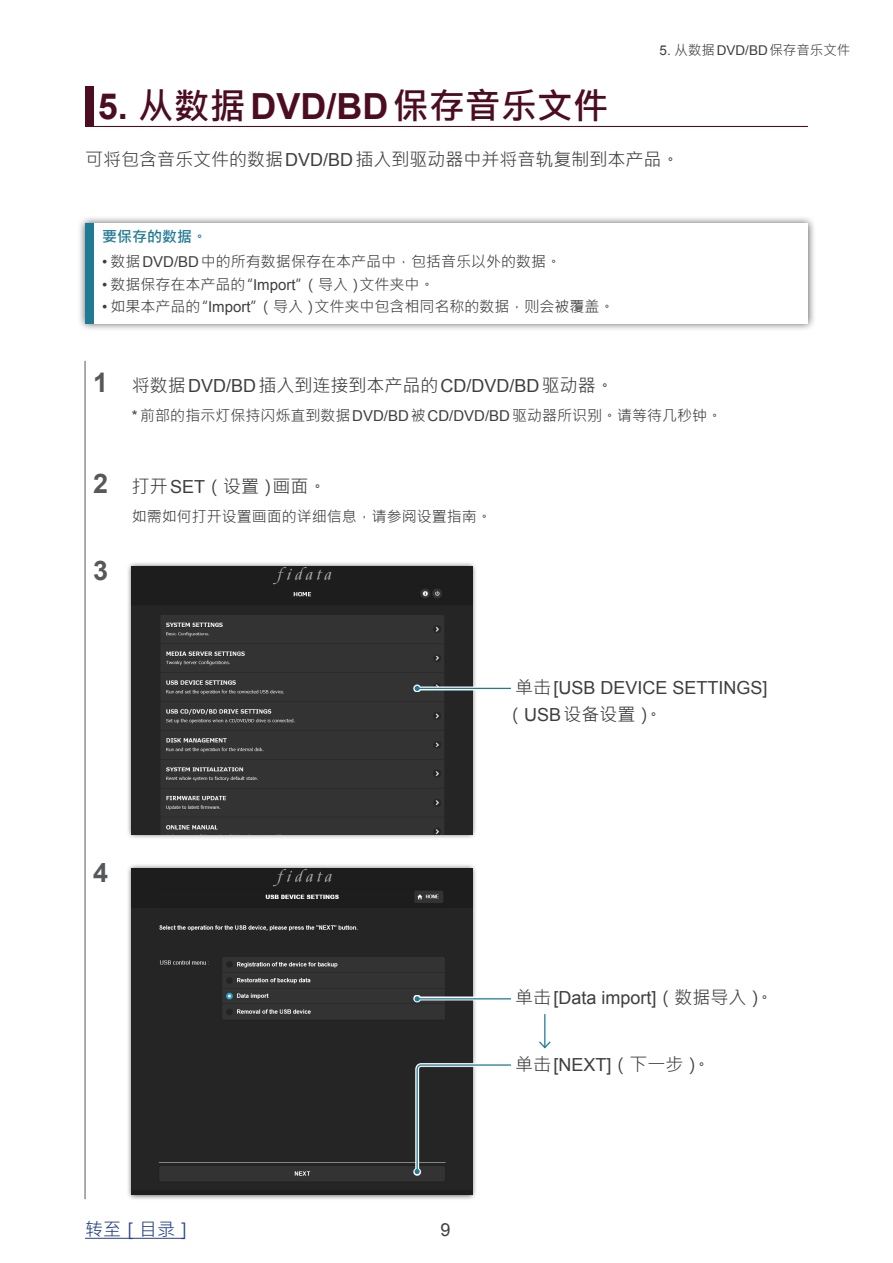
<style>
.page{position:relative;width:893px;height:1263px;background:#fff}
.page>*{position:absolute;margin:0;border:0;box-sizing:border-box;transform-origin:0 0}
.t1{font:700 36px "Microsoft Jheng Hei";color:#4c0d21}
.t2{font:700 27px "Arial";color:#57585a}
.t3{font:18px "Microsoft Jheng Hei";color:#3e3e3f}
.t4{font:18px "Arial";color:#3e3e3f}
.t5{font:18px "Microsoft Jheng Hei";color:#253f8e}
.t6{font:15px "Microsoft Jheng Hei";color:#3e3e3f}
.t7{font:700 15px "Microsoft Jheng Hei";color:#217a93}
.t8{font:13.5px "Microsoft Jheng Hei";color:#3e3e3f}
.s1{font-family:"Arial"}
.s2{font-family:"Arial";font-weight:700;font-size:27px;color:#57585a}
.s3{font-family:"Microsoft Jheng Hei"}
</style>
<div class="page">
<hr style="left:85px;top:1238px;width:99px;height:1px;background:#253f8e">
<hr style="left:85px;top:126px;width:723px;height:1px;background:#4c0d21">
<div style="left:85px;top:87px;width:9px;height:40px;background:#4c0d21"></div>
<div style="left:126px;top:561px;width:352px;height:279px;background:#231f20;opacity:.75"></div>
<img style="left:132px;top:567px;width:340px;height:267px">
<hr style="left:85px;top:361px;width:1px;height:838px;background:#57585a">
<svg style="left:413px;top:684px;width:98px;height:8px"></svg>
<hr style="left:417px;top:688px;width:94px;height:1px;background:#217a93">
<svg style="left:415px;top:686px;width:5px;height:5px"></svg>
<div style="left:126px;top:863px;width:352px;height:337px;background:#231f20;opacity:.75"></div>
<img style="left:132px;top:869px;width:340px;height:326px">
<svg style="left:413px;top:995px;width:98px;height:8px"></svg>
<hr style="left:417px;top:998px;width:94px;height:1px;background:#217a93">
<svg style="left:415px;top:996px;width:5px;height:5px"></svg>
<hr style="left:544px;top:1014px;width:1px;height:33px;background:#217a93">
<svg style="left:539px;top:1040px;width:12px;height:9px"></svg>
<svg style="left:413px;top:1063px;width:65px;height:112px"></svg>
<svg style="left:415px;top:1064px;width:96px;height:110px"></svg>
<div style="left:77px;top:215px;width:739px;height:116px;background:#231f20;opacity:.75"></div>
<div style="left:94px;top:223px;width:714px;height:100px;background:#fff"></div>
<div style="left:85px;top:223px;width:9px;height:100px;background:#217a93"></div>
<p class="t8" style="left:660px;top:41px;width:192px"><span class="s1">5.</span> 从数据<span class="s1">DVD/BD</span>保存音乐文件</p>
<h1 class="t1" style="left:98px;top:83px;width:513px"><span class="s1">5.</span> 从数据<span class="s1">DVD/BD</span>保存音乐文件</h1>
<p class="t3" style="left:85px;top:148px;width:596px">可将包含音乐文件的数据<span class="s1">DVD/BD</span>插入到驱动器中并将音轨复制到本产品。</p>
<p class="t7" style="left:102px;top:227px;width:106px">要保存的数据。</p>
<p class="t6" style="left:102px;top:252px;width:460px"><span class="s1">•</span> 数据<span class="s1">DVD/BD</span>中的所有数据保存在本产品中，包括音乐以外的数据。</p>
<p class="t6" style="left:102px;top:275px;width:334px"><span class="s1">•</span> 数据保存在本产品的“<span class="s1">Import</span>”（导入）文件夹中。</p>
<p class="t6" style="left:102px;top:297px;width:514px"><span class="s1">•</span> 如果本产品的“<span class="s1">Import</span>”（导入）文件夹中包含相同名称的数据，则会被覆盖。</p>
<p class="t3" style="left:93px;top:374px;width:522px"><span class="s2">1</span> 将数据<span class="s1">DVD/BD</span>插入到连接到本产品的<span class="s1">CD/DVD/BD</span>驱动器。</p>
<p class="t6" style="left:132px;top:406px;width:592px"><span class="s1">*</span> 前部的指示灯保持闪烁直到数据<span class="s1">DVD/BD</span>被<span class="s1">CD/DVD/BD</span>驱动器所识别。请等待几秒钟。</p>
<p class="t3" style="left:93px;top:475px;width:235px"><span class="s2">2</span> 打开<span class="s1">SET</span>（设置）画面。</p>
<p class="t6" style="left:132px;top:507px;width:361px">如需如何打开设置画面的详细信息，请参阅设置指南。</p>
<h2 class="t2" style="left:93px;top:553px;width:17px">3</h2>
<p class="t4" style="left:515px;top:676px;width:254px"><span class="s3">单击</span>[USB DEVICE SETTINGS]</p>
<p class="t3" style="left:506px;top:703px;width:158px">（<span class="s1">USB</span>设备设置）。</p>
<h2 class="t2" style="left:93px;top:855px;width:17px">4</h2>
<p class="t4" style="left:515px;top:986px;width:260px"><span class="s3">单击</span>[Data import]<span class="s3">（数据导入）。</span></p>
<p class="t3" style="left:515px;top:1053px;width:197px">单击<span class="s1">[NEXT]</span>（下一步）。</p>
<p class="t5" style="left:85px;top:1218px;width:109px">转至［目录］</p>
<p class="t4" style="left:441px;top:1218px;width:12px">9</p>
</div>
